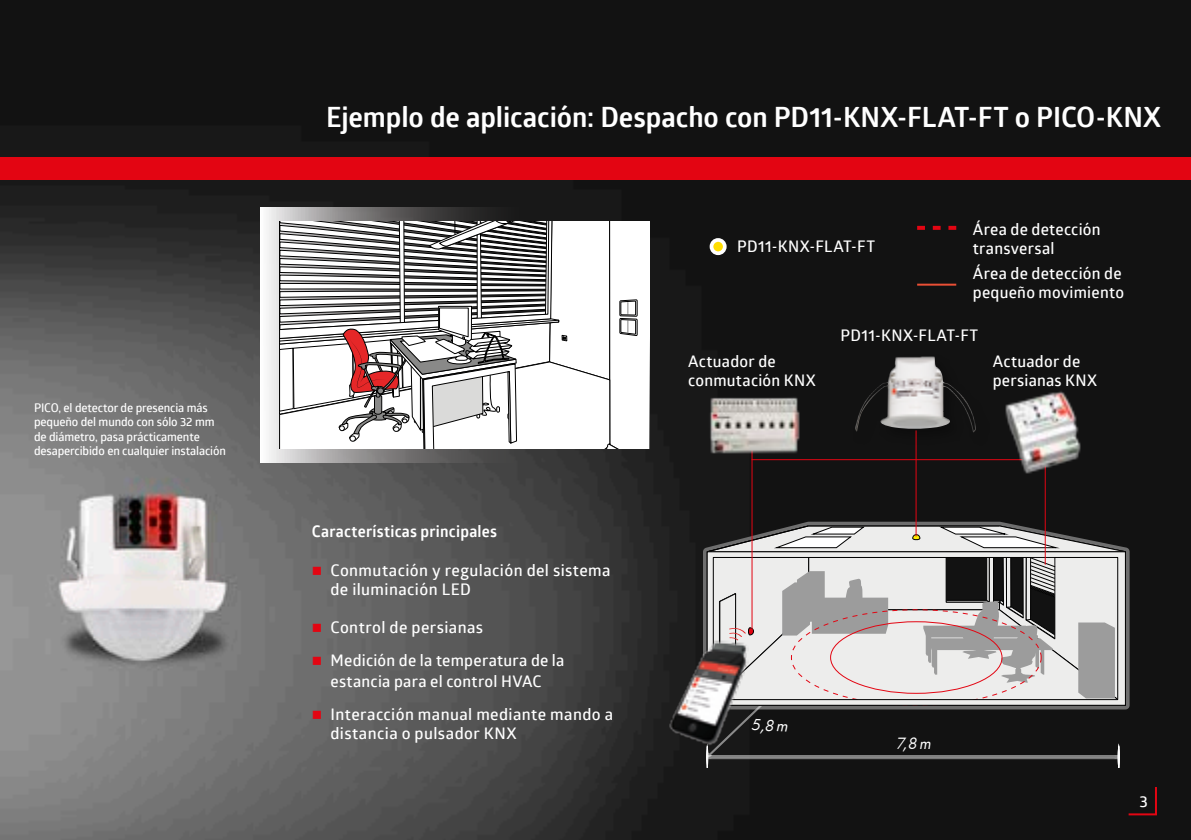
<style>
.page{position:relative;width:1191px;height:840px;background:#fff}
.page>*{position:absolute;margin:0;border:0;box-sizing:border-box;transform-origin:0 0}
.t1{font:700 28px "Glober";letter-spacing:-.005em;color:#fff}
.t2{font:600 16px/19.2px "Glober";letter-spacing:.02em;color:#fff}
.t3{font:700 16px "Glober";letter-spacing:.015em;color:#fff}
.t4{font:italic 15.2px "Futura";color:#fff}
.t5{font:600 12px/14.4px "Glober";letter-spacing:-.01em;color:#fff}
.s1{color:#e30512}
</style>
<div class="page">
<img style="left:0;top:0;width:1191px;height:839px">
<svg style="left:1126px;top:784px;width:32px;height:31px"></svg>
<div style="left:0;top:157px;width:1191px;height:23px;background:#e30512"></div>
<svg style="left:261px;top:207px;width:407px;height:255px"></svg>
<svg style="left:279px;top:222px;width:372px;height:226px"></svg>
<svg style="left:917px;top:226px;width:39px;height:4px"></svg>
<hr style="left:917px;top:283px;width:39px;height:2px;background:#e94f35">
<div style="left:711px;top:240px;width:14px;height:13px;background:#fd0;border-radius:50%"></div>
<div style="left:709px;top:238px;width:17px;height:17px;border:4px solid #fff;border-radius:50%"></div>
<div style="left:850px;top:352px;width:141px;height:95px;background:#121212"></div>
<img style="left:855px;top:356px;width:121px;height:76px">
<hr style="left:751px;top:448px;width:1px;height:183px;background:#e30512">
<img style="left:686px;top:367px;width:142px;height:95px">
<hr style="left:915px;top:430px;width:1px;height:106px;background:#e30512">
<hr style="left:751px;top:459px;width:298px;height:1px;background:#e30512">
<hr style="left:1044px;top:458px;width:1px;height:106px;background:#e30512">
<img style="left:1002px;top:389px;width:81px;height:85px">
<img style="left:656px;top:615px;width:44px;height:136px">
<svg style="left:700px;top:524px;width:433px;height:243px;background:#929090"></svg>
<p class="t5" style="left:34px;top:400px;width:193px">PICO, el detector de presencia más pequeño del mundo con sólo 32 mm de diámetro, pasa prácticamente desapercibido en cualquier instalación</p>
<h1 class="t1" style="left:326px;top:98px;width:836px">Ejemplo de aplicación: Despacho con PD11-KNX-FLAT-FT o PICO-KNX</h1>
<p class="t2" style="left:737px;top:236px;width:139px">PD11-KNX-FLAT-FT</p>
<p class="t2" style="left:972px;top:219px;width:129px">Área de detección transversal</p>
<p class="t2" style="left:972px;top:263px;width:153px">Área de detección de pequeño movimiento</p>
<p class="t3" style="left:312px;top:520px;width:187px">Características principales</p>
<p class="t2" style="left:330px;top:560px;width:282px;text-indent:-19px"><span class="s1">■</span> Conmutación y regulación del sistema de iluminación LED</p>
<p class="t2" style="left:312px;top:616px;width:173px"><span class="s1">■</span> Control de persianas</p>
<p class="t2" style="left:312px;top:648px;width:254px;line-height:21.6px;text-align:center"><span class="s1">■</span> Medición de la temperatura de la estancia para el control HVAC</p>
<p class="t2" style="left:330px;top:704px;width:284px;text-indent:-19px"><span class="s1">■</span> Interacción manual mediante mando a distancia o pulsador KNX</p>
<p class="t2" style="left:688px;top:351px;width:129px">Actuador de conmutación KNX</p>
<p class="t2" style="left:840px;top:325px;width:139px">PD11-KNX-FLAT-FT</p>
<p class="t2" style="left:992px;top:351px;width:106px">Actuador de persianas KNX</p>
<p class="t4" style="left:751px;top:713px;width:38px;rotate:3deg">5,8m</p>
<p class="t4" style="left:896px;top:732px;width:36px">7,8m</p>
<p class="t2" style="left:1139px;top:790px;width:10px">3</p>
</div>
